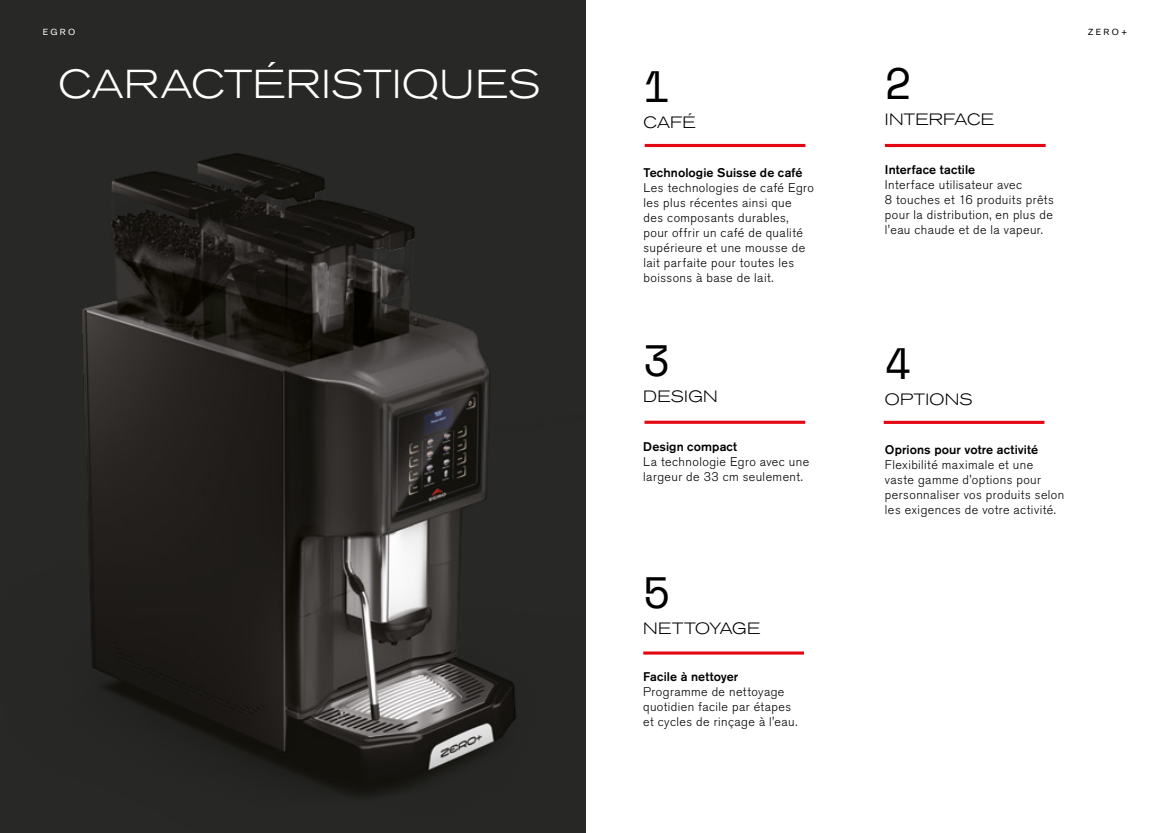
<style>
.page{position:relative;width:1170px;height:833px;background:#fff}
.page>*{position:absolute;margin:0;border:0;box-sizing:border-box;transform-origin:0 0}
.NUMBERS_Black{font:43.75px "Space Mono";color:#000}
.Titles_White{font:300 expanded 40px "Akzidenz Grotesk BQ";letter-spacing:.015em;color:#fff}
.Sub_Heading_Black{font:300 expanded 16.25px "Akzidenz Grotesk BQ";letter-spacing:.02em;color:#000}
.Sub_Heading_Black-2{font:300 expanded 16.25px "Akzidenz Grotesk BQ";color:#000}
.Body_Copy{font:300 12.5px/15px "Akzidenz Grotesk BQ";letter-spacing:.035em;color:#000}
.Body_Copy-2{font:500 12.5px "Akzidenz Grotesk BQ";letter-spacing:.01em;color:#000}
.Sub_Heading_Black-3{font:500 12.5px "Akzidenz Grotesk BQ";letter-spacing:.005em;color:#000}
.Details{font:8.75px "Akzidenz Grotesk BQ";color:#000}
.Details-2{font:8.75px "Akzidenz Grotesk BQ";color:#fff}
.s1{font-weight:500}
</style>
<div class="page">
<div style="left:0;top:0;width:585px;height:833px;background:#282827"></div>
<img style="left:82px;top:153px;width:434px;height:644px">
<hr style="left:644px;top:421px;width:161px;height:3px;background:#e30613">
<hr style="left:644px;top:144px;width:161px;height:3px;background:#e30613">
<hr style="left:883px;top:421px;width:161px;height:3px;background:#e30613">
<hr style="left:643px;top:651px;width:161px;height:3px;background:#e30613">
<hr style="left:884px;top:144px;width:161px;height:3px;background:#e30613">
<p class="Details-2" style="left:43px;top:27px;width:34px">EGRO</p>
<p class="Details" style="left:1088px;top:26px;width:41px">ZERO+</p>
<p class="Titles_White" style="left:58px;top:61px;width:483px">CARACTÉRISTIQUES</p>
<p class="NUMBERS_Black" style="left:884px;top:51px;width:28px">2</p>
<p class="Sub_Heading_Black" style="left:884px;top:110px;width:111px">INTERFACE</p>
<p class="Body_Copy-2" style="left:884px;top:162px;width:92px">Interface tactile</p>
<p class="Body_Copy" style="left:884px;top:178px;width:170px">Interface utilisateur avec<br>8 touches et 16 produits prêts pour la distribution, en plus de l'eau chaude et de la vapeur.</p>
<p class="NUMBERS_Black" style="left:643px;top:54px;width:28px">1</p>
<p class="Sub_Heading_Black" style="left:643px;top:113px;width:54px">CAFÉ</p>
<p class="Body_Copy" style="left:643px;top:165px;width:172px"><span class="s1">Technologie Suisse de café<br></span>Les technologies de café Egro les plus récentes ainsi que des composants durables, pour offrir un café de qualité supérieure et une mousse de lait parfaite pour toutes les boissons à base de lait.</p>
<p class="NUMBERS_Black" style="left:643px;top:328px;width:28px">3</p>
<p class="Sub_Heading_Black" style="left:643px;top:387px;width:76px">DESIGN</p>
<p class="Body_Copy-2" style="left:643px;top:439px;width:95px">Design compact</p>
<p class="Body_Copy" style="left:643px;top:455px;width:167px">La technologie Egro avec une largeur de 33 cm seulement.</p>
<p class="NUMBERS_Black" style="left:643px;top:560px;width:28px">5</p>
<p class="Sub_Heading_Black-2" style="left:643px;top:619px;width:119px">NETTOYAGE</p>
<p class="Sub_Heading_Black-3" style="left:643px;top:669px;width:96px">Facile à nettoyer</p>
<p class="Body_Copy" style="left:643px;top:684px;width:156px">Programme de nettoyage quotidien facile par étapes et cycles de rinçage à l'eau.</p>
<p class="NUMBERS_Black" style="left:884px;top:331px;width:28px">4</p>
<p class="Sub_Heading_Black" style="left:884px;top:390px;width:89px">OPTIONS</p>
<p class="Body_Copy-2" style="left:884px;top:442px;width:155px">Oprions pour votre activité</p>
<p class="Body_Copy" style="left:884px;top:457px;width:181px">Flexibilité maximale et une vaste gamme d'options pour personnaliser vos produits selon les exigences de votre activité.</p>
</div>
